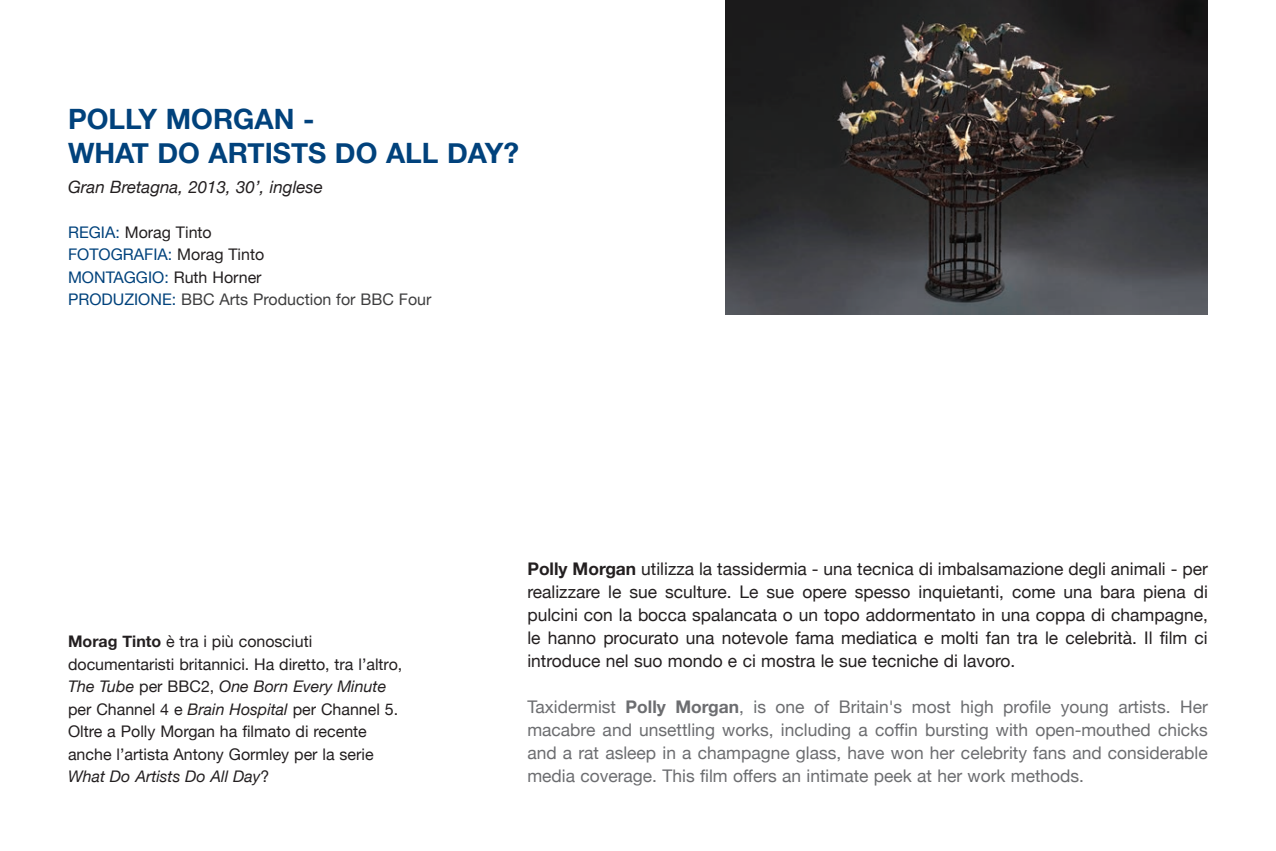
<style>
.page{position:relative;width:1276px;height:851px;background:#fff}
.page>*{position:absolute;margin:0;border:0;box-sizing:border-box;transform-origin:0 0}
.t1{font:700 28px/34px "Helvetica Neue";color:#01427c}
.t2{font:17.4px/23.2px "Helvetica Neue";color:#231f20;text-align:justify}
.t3{font:17.4px/23.2px "Helvetica Neue";color:#6c6d70;text-align:justify}
.t4{font:italic 17px "Helvetica Neue";color:#231f20}
.t5{font:16px/22.4px "Helvetica Neue";color:#231f20}
.t6{font:16px/22.4px "Helvetica Neue";color:#01427c}
.s1{color:#231f20}
.s2{color:#3e3e3f}
.s3{font-weight:700}
.s4{font-style:italic}
</style>
<div class="page">
<img style="left:726px;top:0;width:482px;height:315px">
<h1 class="t1" style="left:68px;top:102px;width:452px">POLLY MORGAN -<br>WHAT DO ARTISTS DO ALL DAY?</h1>
<p class="t4" style="left:68px;top:176px;width:256px">Gran Bretagna, 2013, 30’, inglese</p>
<p class="t6" style="left:68px;top:221px;width:365px">REGIA: <span class="s1">Morag Tinto<br></span>FOTOGRAFIA: <span class="s1">Morag Tinto<br></span>MONTAGGIO: <span class="s1">Ruth Horner<br></span>PRODUZIONE: <span class="s2">BBC Arts Production for BBC Four</span></p>
<p class="t5" style="left:68px;top:630px;width:336px"><span class="s3">Morag Tinto</span> è tra i più conosciuti documentaristi britannici. Ha diretto, tra l’altro, <span class="s4">The Tube</span> per BBC2, <span class="s4">One Born Every Minute </span>per Channel 4 e <span class="s4">Brain Hospital</span> per Channel 5.<br>Oltre a Polly Morgan ha filmato di recente anche l’artista Antony Gormley per la serie <span class="s4">What Do Artists Do All Day</span>?</p>
<p class="t2" style="left:527px;top:556px;width:682px"><span class="s3">Polly Morgan</span> utilizza la tassidermia - una tecnica di imbalsamazione degli animali - per realizzare le sue sculture. Le sue opere spesso inquietanti, come una bara piena di pulcini con la bocca spalancata o un topo addormentato in una coppa di champagne, le hanno procurato una notevole fama mediatica e molti fan tra le celebrità. Il film ci introduce nel suo mondo e ci mostra le sue tecniche di lavoro.</p>
<p class="t3" style="left:527px;top:694px;width:682px">Taxidermist <span class="s3">Polly Morgan</span>, is one of Britain's most high profile young artists. Her macabre and unsettling works, including a coffin bursting with open-mouthed chicks and a rat asleep in a champagne glass, have won her celebrity fans and considerable media coverage. This film offers an intimate peek at her work methods.</p>
</div>
